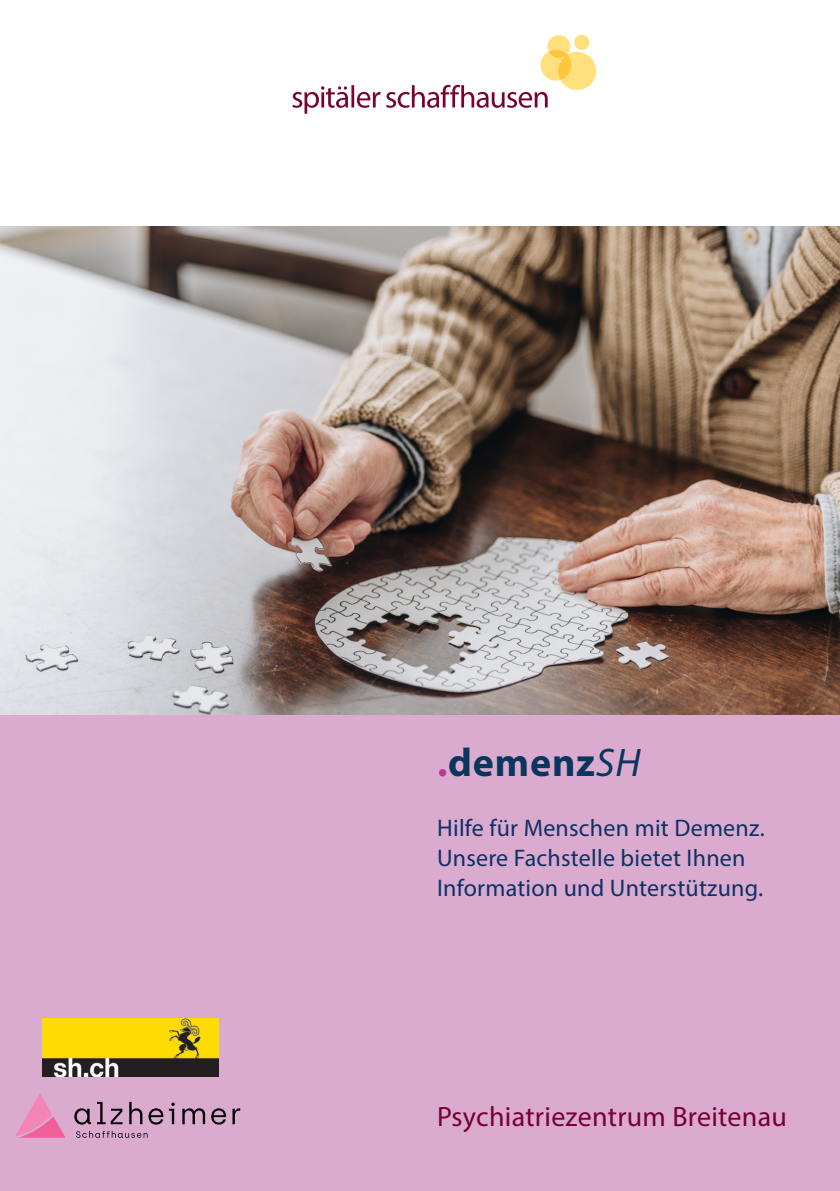
<style>
.page{position:relative;width:840px;height:1191px;background:#fff}
.page>*{position:absolute;margin:0;border:0;box-sizing:border-box;transform-origin:0 0}
.t1{font:700 40px "Myriad Pro";letter-spacing:.02em;color:#0a355e}
.t2{font:28px "Myriad Pro";letter-spacing:.01em;color:#780031}
.t3{font:24px/30px "Myriad Pro";letter-spacing:.01em;color:#0d3166}
.s1{color:#b53b96}
.s2{font-weight:400;font-style:italic}
</style>
<div class="page">
<div style="left:0;top:714px;width:839px;height:477px;background:#dbabcf"></div>
<svg style="left:292px;top:35px;width:304px;height:79px"></svg>
<img style="left:0;top:227px;width:839px;height:487px">
<img style="left:43px;top:1018px;width:175px;height:58px">
<svg style="left:15px;top:1093px;width:50px;height:44px"></svg>
<svg style="left:74px;top:1108px;width:17px;height:16px"></svg>
<svg style="left:97px;top:1101px;width:25px;height:23px"></svg>
<svg style="left:129px;top:1101px;width:13px;height:23px"></svg>
<svg style="left:148px;top:1108px;width:15px;height:16px"></svg>
<svg style="left:169px;top:1102px;width:6px;height:22px"></svg>
<svg style="left:182px;top:1108px;width:23px;height:16px"></svg>
<svg style="left:211px;top:1108px;width:15px;height:16px"></svg>
<svg style="left:232px;top:1108px;width:8px;height:16px"></svg>
<svg style="left:76px;top:1131px;width:71px;height:6px"></svg>
<p class="t1" style="left:437px;top:736px;width:205px"><span class="s1">.</span>demenz<span class="s2">SH</span></p>
<p class="t3" style="left:437px;top:812px;width:329px">Hilfe für Menschen mit Demenz.<br>Unsere Fachstelle bietet Ihnen<br>Information und Unterstützung.</p>
<p class="t2" style="left:437px;top:1099px;width:351px">Psychiatriezentrum Breitenau</p>
</div>
